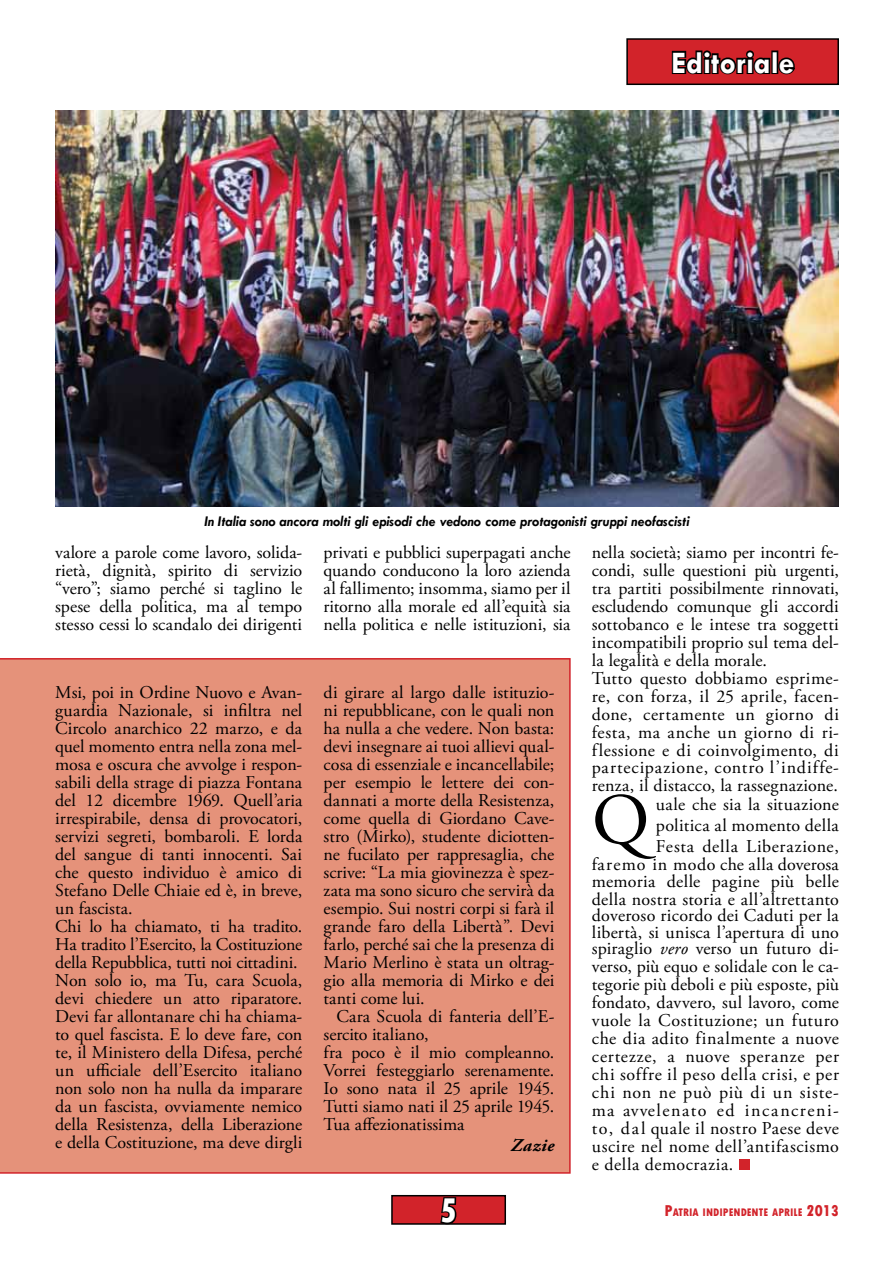
<style>
.page{position:relative;width:893px;height:1263px;background:#fff}
.page>*{position:absolute;margin:0;border:0;box-sizing:border-box;transform-origin:0 0}
.t1{font:72.3px "Adobe Garamond Pro";color:#000}
.t2{font:800 condensed 36px "Tw Cen";color:#fff}
.t3{font:700 31.5px "Tw Cen";color:#fff}
.t4{font:18px/18px "Adobe Garamond Pro";letter-spacing:.005em;color:#000;text-align:justify}
.t5{font:italic 700 18px "Adobe Garamond Pro";letter-spacing:.03em;color:#000}
.t6{font:italic 700 15px "Tw Cen";color:#000}
.t7{font:800 condensed 11.55px "Tw Cen";color:#d2232a}
.s1{font-style:italic}
.s2{font-size:16.5px}
</style>
<div class="page">
<div style="left:0;top:658px;width:571px;height:516px;background:#e5927a"></div>
<img style="left:55px;top:111px;width:784px;height:395px">
<div style="left:627px;top:39px;width:211px;height:45px;background:#d2232a"></div>
<svg style="left:671px;top:50px;width:124px;height:25px"></svg>
<div style="left:626px;top:38px;width:213px;height:47px;border:2px solid #000"></div>
<div style="left:392px;top:1196px;width:113px;height:28px;background:#d2232a"></div>
<svg style="left:440px;top:1198px;width:17px;height:24px"></svg>
<div style="left:391px;top:1195px;width:115px;height:30px;border:2px solid #000"></div>
<div style="left:739px;top:1159px;width:11px;height:11px;background:#d2232a"></div>
<h3 class="t3" style="left:671px;top:44px;width:124px">Editoriale</h3>
<p class="t6" style="left:205px;top:512px;width:486px">In Italia sono ancora molti gli episodi che vedono come protagonisti gruppi neofascisti</p>
<p class="t4" style="left:55px;top:544px;width:249px">valore a parole come lavoro, solida&shy;rietà, dignità, spirito di servizio “vero”; siamo perché si taglino le spese della politica, ma al tempo stesso cessi lo scandalo dei dirigenti</p>
<p class="t4" style="left:324px;top:544px;width:248px">privati e pubblici superpagati anche quando conducono la loro azienda al fallimento; insomma, siamo per il ritorno alla morale ed all’equità sia nella politica e nelle istituzioni, sia</p>
<p class="t4" style="left:55px;top:684px;width:249px;text-align:left">Msi, poi in Ordine Nuovo e Avan&shy;guardia Nazionale, si infiltra nel Circolo anarchico 22 marzo, e da quel momento entra nella zona mel&shy;mosa e oscura che avvolge i respon&shy;sabili della strage di piazza Fontana del 12 dicembre 1969. Quell’aria irrespirabile, densa di provocatori, servizi segreti, bombaroli. E lorda del sangue di tanti innocenti. Sai che questo individuo è amico di Stefano Delle Chiaie ed è, in breve, un fascista.<br>Chi lo ha chiamato, ti ha tradito.<br>Ha tradito l’Esercito, la Costituzione della Repubblica, tutti noi cittadini.<br>Non solo io, ma Tu, cara Scuola, devi chiedere un atto riparatore.<br>Devi far allontanare chi ha chiama&shy;to quel fascista. E lo deve fare, con te, il Ministero della Difesa, perché un ufficiale dell’Esercito italiano non solo non ha nulla da imparare da un fascista, ovviamente nemico della Resistenza, della Liberazione e della Costituzione, ma deve dirgli</p>
<p class="t4" style="left:324px;top:684px;width:232px">di girare al largo dalle istituzio&shy;ni repubblicane, con le quali non ha nulla a che vedere. Non basta: devi insegnare ai tuoi allievi qual&shy;cosa di essenziale e incancellabile; per esempio le lettere dei con&shy;dannati a morte della Resistenza, come quella di Giordano Cave&shy;stro (Mirko), studente diciotten&shy;ne fucilato per rappresaglia, che scrive: “La mia giovinezza è spez&shy;zata ma sono sicuro che servirà da esempio. Sui nostri corpi si farà il grande faro della Libertà”. Devi farlo, perché sai che la presenza di Mario Merlino è stata un oltrag&shy;gio alla memoria di Mirko e dei tanti come lui.</p>
<p class="t4" style="left:324px;top:1008px;width:232px;text-align:left;text-indent:13px">Cara Scuola di fanteria dell’E&shy;sercito italiano,<br>fra poco è il mio compleanno.<br>Vorrei festeggiarlo serenamente.<br>Io sono nata il 25 aprile 1945.<br>Tutti siamo nati il 25 aprile 1945.<br>Tua affezionatissima</p>
<p class="t5" style="left:511px;top:1135px;width:45px">Zazie</p>
<h2 class="t2" style="left:440px;top:1189px;width:19px">5</h2>
<p class="t4" style="left:592px;top:544px;width:249px;text-align:left">nella società; siamo per incontri fe&shy;condi, sulle questioni più urgenti, tra partiti possibilmente rinnovati, escludendo comunque gli accordi sottobanco e le intese tra soggetti incompatibili proprio sul tema del&shy;la legalità e della morale.<br>Tutto questo dobbiamo esprime&shy;re, con forza, il 25 aprile, facen&shy;done, certamente un giorno di festa, ma anche un giorno di ri&shy;flessione e di coinvolgimento, di partecipazione, contro l’indiffe&shy;renza, il distacco, la rassegnazione.</p>
<h1 class="t1" style="left:592px;top:777px;width:59px">Q</h1>
<p class="t4" style="left:656px;top:794px;width:185px;line-height:21px">uale che sia la situazione politica al momento della Festa della Liberazione,</p>
<p class="t4" style="left:592px;top:856px;width:249px">faremo in modo che alla doverosa memoria delle pagine più belle della nostra storia e all’altrettanto doveroso ricordo dei Caduti per la libertà, si unisca l’apertura di uno spiraglio <span class="s1">vero</span> verso un futuro di&shy;verso, più equo e solidale con le ca&shy;tegorie più deboli e più esposte, più fondato, davvero, sul lavoro, come vuole la Costituzione; un futuro che dia adito finalmente a nuove certezze, a nuove speranze per chi soffre il peso della crisi, e per chi non ne può più di un siste&shy;ma avvelenato ed incancreni&shy;to, dal quale il nostro Paese deve uscire nel nome dell’antifascismo e della democrazia.</p>
<p class="t7" style="left:664px;top:1205px;width:176px"><span class="s2">P</span>ATRIA INDIPENDENTE APRILE <span class="s2">2013</span></p>
</div>
